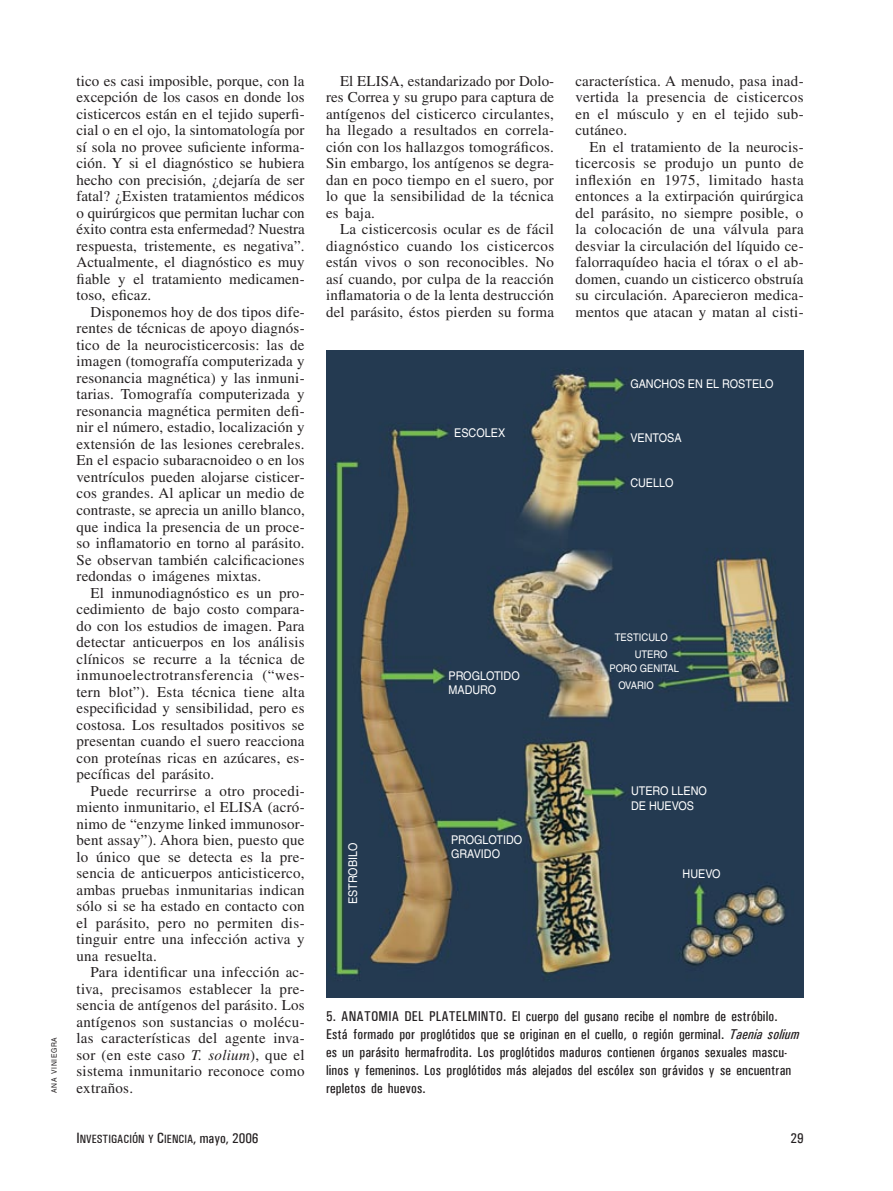
<style>
.page{position:relative;width:893px;height:1191px;background:#fff}
.page>*{position:absolute;margin:0;border:0;box-sizing:border-box;transform-origin:0 0}
.t1{font:15px/16.5px "Times";letter-spacing:.01em;color:#231f20;text-align:justify}
.t2{font:500 condensed 14.25px/18px "Univers";letter-spacing:.01em;color:#231f20}
.t3{font:12px/14.4px "Helvetica";color:#fff;scale:.9 1}
.t4{font:500 condensed 12px "Univers";color:#231f20}
.t5{font:10.5px/16.5px "Helvetica";color:#fff;text-align:right;scale:.9 1}
.t6{font:7.5px "Helvetica";letter-spacing:.09em;color:#231f20;scale:.9 1}
.s1{font-style:italic}
.s2{font-size:15px}
.s3{font-size:14.25px}
</style>
<div class="page">
<img style="left:326px;top:350px;width:478px;height:647px">
<p class="t6" style="left:50px;top:1093px;width:63px;rotate:-90deg">ANA VINIEGRA</p>
<p class="t1" style="left:77px;top:72px;width:230px">tico es casi imposible, porque, con la excepción de los casos en donde los cisticercos están en el tejido superfi&shy;cial o en el ojo, la sintomatología por sí sola no provee suficiente informa&shy;ción. Y si el diagnóstico se hubiera hecho con precisión, ¿dejaría de ser fatal? ¿Existen tratamientos médicos o quirúrgicos que permitan luchar con éxito contra esta enfermedad? Nuestra respuesta, tristemente, es negativa”.<br>Actualmente, el diagnóstico es muy fiable y el tratamiento medicamen&shy;toso, eficaz.</p>
<p class="t1" style="left:77px;top:303px;width:230px;text-indent:14px">Disponemos hoy de dos tipos dife&shy;rentes de técnicas de apoyo diagnós&shy;tico de la neurocisticercosis: las de imagen (tomografía computerizada y resonancia magnética) y las inmuni&shy;tarias. Tomografía computerizada y resonancia magnética permiten defi&shy;nir el número, estadio, localización y extensión de las lesiones cerebrales.<br>En el espacio subaracnoideo o en los ventrículos pueden alojarse cisticer&shy;cos grandes. Al aplicar un medio de contraste, se aprecia un anillo blanco, que indica la presencia de un proce&shy;so inflamatorio en torno al parásito.<br>Se observan también calcificaciones redondas o imágenes mixtas.</p>
<p class="t1" style="left:77px;top:584px;width:230px;text-indent:14px">El inmunodiagnóstico es un pro&shy;cedimiento de bajo costo compara&shy;do con los estudios de imagen. Para detectar anticuerpos en los análisis clínicos se recurre a la técnica de inmunoelectrotransferencia (“wes&shy;tern blot”). Esta técnica tiene alta especificidad y sensibilidad, pero es costosa. Los resultados positivos se presentan cuando el suero reacciona con proteínas ricas en azúcares, es&shy;pecíficas del parásito.</p>
<p class="t1" style="left:77px;top:782px;width:230px;text-indent:14px">Puede recurrirse a otro procedi&shy;miento inmunitario, el ELISA (acró&shy;nimo de “enzyme linked immunosor&shy;bent assay”). Ahora bien, puesto que lo único que se detecta es la pre&shy;sencia de anticuerpos anticisticerco, ambas pruebas inmunitarias indican sólo si se ha estado en contacto con el parásito, pero no permiten dis&shy;tinguir entre una infección activa y una resuelta.</p>
<p class="t1" style="left:77px;top:963px;width:230px;text-indent:14px">Para identificar una infección ac&shy;tiva, precisamos establecer la pre&shy;sencia de antígenos del parásito. Los antígenos son sustancias o molécu&shy;las características del agente inva&shy;sor (en este caso <span class="s1">T. solium</span>), que el sistema inmunitario reconoce como extraños.</p>
<p class="t1" style="left:326px;top:72px;width:230px;text-indent:14px">El ELISA, estandarizado por Dolo&shy;res Correa y su grupo para captura de antígenos del cisticerco circulantes, ha llegado a resultados en correla&shy;ción con los hallazgos tomográficos.<br>Sin embargo, los antígenos se degra&shy;dan en poco tiempo en el suero, por lo que la sensibilidad de la técnica es baja.</p>
<p class="t1" style="left:326px;top:221px;width:230px;text-indent:14px">La cisticercosis ocular es de fácil diagnóstico cuando los cisticercos están vivos o son reconocibles. No así cuando, por culpa de la reacción inflamatoria o de la lenta destrucción del parásito, éstos pierden su forma</p>
<p class="t1" style="left:575px;top:72px;width:230px">característica. A menudo, pasa inad&shy;vertida la presencia de cisticercos en el músculo y en el tejido sub&shy;cutáneo.</p>
<p class="t1" style="left:575px;top:138px;width:230px;text-indent:14px">En el tratamiento de la neurocis&shy;ticercosis se produjo un punto de inflexión en 1975, limitado hasta entonces a la extirpación quirúrgica del parásito, no siempre posible, o la colocación de una válvula para desviar la circulación del líquido ce&shy;falorraquídeo hacia el tórax o el ab&shy;domen, cuando un cisticerco obstruía su circulación. Aparecieron medica&shy;mentos que atacan y matan al cisti-</p>
<p class="t3" style="left:454px;top:425px;width:58px">ESCOLEX</p>
<p class="t3" style="left:630px;top:377px;width:161px">GANCHOS EN EL ROSTELO</p>
<p class="t3" style="left:630px;top:430px;width:58px">VENTOSA</p>
<p class="t3" style="left:630px;top:475px;width:50px">CUELLO</p>
<p class="t3" style="left:448px;top:668px;width:81px">PROGLOTIDO<br>MADURO</p>
<p class="t3" style="left:346px;top:904px;width:70px;rotate:-90deg">ESTROBILO</p>
<p class="t3" style="left:451px;top:832px;width:81px">PROGLOTIDO<br>GRAVIDO</p>
<p class="t5" style="left:615px;top:629px;width:60px">TESTICULO<br>UTERO</p>
<p class="t5" style="left:618px;top:660px;width:69px;text-align:left;text-indent:-9px">PORO GENITAL<br>OVARIO</p>
<p class="t3" style="left:631px;top:784px;width:86px">UTERO LLENO<br>DE HUEVOS</p>
<p class="t3" style="left:683px;top:866px;width:44px">HUEVO</p>
<p class="t2" style="left:326px;top:1007px;width:475px">5. ANATOMIA DEL PLATELMINTO. El cuerpo del gusano recibe el nombre de estróbilo.<br>Está formado por proglótidos que se originan en el cuello, o región germinal. <span class="s1">Taenia solium </span>es un parásito hermafrodita. Los proglótidos maduros contienen órganos sexuales mascu&shy;linos y femeninos. Los proglótidos más alejados del escólex son grávidos y se encuentran</p>
<p class="t2" style="left:326px;top:1079px;width:101px">repletos de huevos.</p>
<p class="t4" style="left:77px;top:1131px;width:183px"><span class="s2">I</span>NVESTIGACIÓN Y <span class="s2">C</span>IENCIA<span class="s2">,</span> <span class="s3">mayo, 2006</span></p>
<p class="t2" style="left:790px;top:1128px;width:15px">29</p>
</div>
